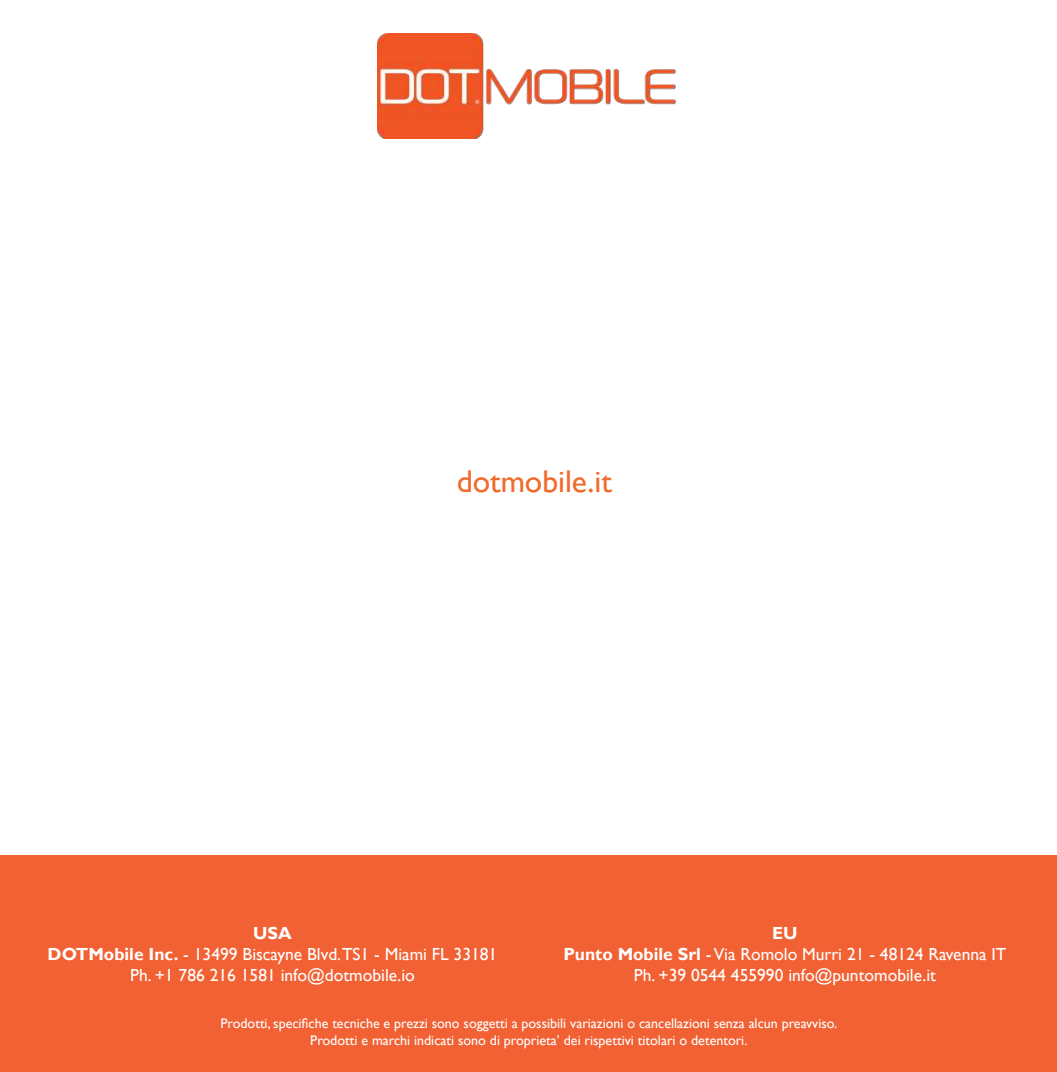
<style>
.page{position:relative;width:1057px;height:1072px;background:#fff}
.page>*{position:absolute;margin:0;border:0;box-sizing:border-box;transform-origin:0 0}
.t1{font:31.5px "Gill Sans";color:#f06b2b}
.t2{font:17.5px/21px "Gill Sans";color:#fff;text-align:center}
.t3{font:14px/16.8px "Gill Sans";color:#fff;text-align:center}
.s1{font-weight:700}
</style>
<div class="page">
<div style="left:0;top:855px;width:1057px;height:216px;background:#f16133"></div>
<img style="left:377px;top:33px;width:299px;height:106px">
<h1 class="t1" style="left:457px;top:468px;width:157px">dotmobile.it</h1>
<p class="t2" style="left:48px;top:923px;width:451px"><span class="s1">USA<br>DOTMobile Inc.</span> - 13499 Biscayne Blvd.TS1 - Miami FL 33181<br>Ph. +1 786 216 1581 info@dotmobile.io</p>
<p class="t3" style="left:220px;top:1015px;width:618px">Prodotti, specifiche tecniche e prezzi sono soggetti a possibili variazioni o cancellazioni senza alcun preavviso.<br>Prodotti e marchi indicati sono di proprieta’ dei rispettivi titolari o detentori.</p>
<p class="t2" style="left:563px;top:923px;width:444px"><span class="s1">EU<br>Punto Mobile Srl</span> - Via Romolo Murri 21 - 48124 Ravenna IT<br>Ph. +39 0544 455990 info@puntomobile.it</p>
</div>
